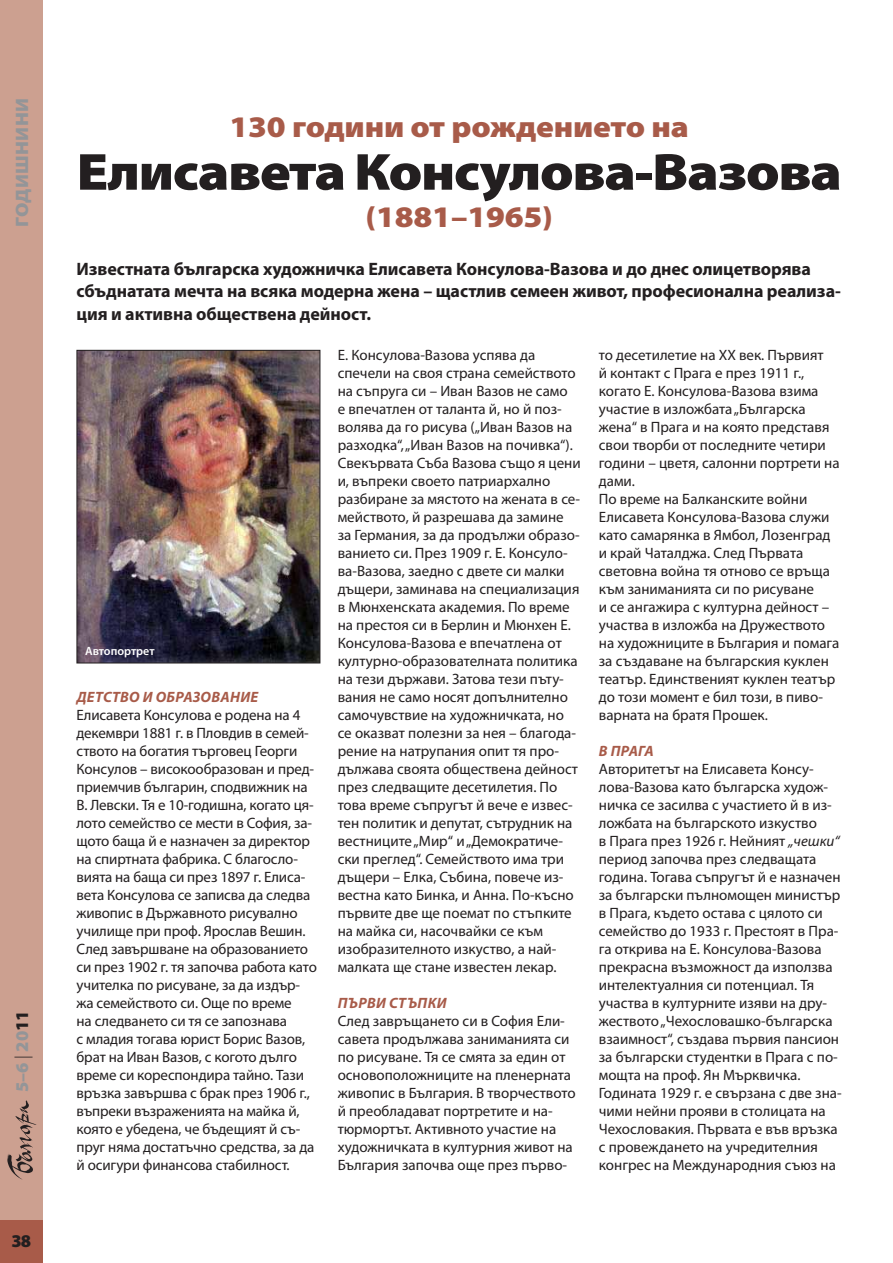
<style>
.page{position:relative;width:893px;height:1263px;background:#fff}
.page>*{position:absolute;margin:0;border:0;box-sizing:border-box;transform-origin:0 0}
.t1{font:900 52.5px "Myriad Pro";letter-spacing:-.025em;color:#231f20;scale:1.1 1}
.t2{font:900 30px "Myriad Pro";letter-spacing:-.005em;color:#a85b49;scale:1.1 1}
.t3{font:700 18px/22.5px "Myriad Pro";letter-spacing:-.005em;color:#231f20}
.t4{font:900 18px "Myriad Pro";color:#939598;scale:1.1 1}
.t5{font:900 18px "Myriad Pro";color:#939598}
.t6{font:900 18px "Myriad Pro";color:#231f20}
.t7{font:15px/18px "Myriad Pro";color:#231f20}
.t8{font:italic 700 15px "Myriad Pro";letter-spacing:.02em;color:#a85b49}
.t9{font:600 12px "Myriad Pro";letter-spacing:-.005em;color:#fff}
.s1{font-weight:300;color:#231f20}
.s2{color:#231f20}
.s3{font-style:italic}
</style>
<div class="page">
<div style="left:0;top:0;width:43px;height:1263px;background:#cca090"></div>
<div style="left:0;top:1220px;width:43px;height:43px;background:#a85b49"></div>
<img style="left:79px;top:352px;width:239px;height:309px">
<div style="left:77px;top:350px;width:243px;height:313px;border:1px solid #231f20"></div>
<p class="t4" style="left:10px;top:296px;width:182px;rotate:-90deg">Българите в Чехия</p>
<p class="t4" style="left:10px;top:227px;width:117px;rotate:-90deg">Годишнини</p>
<p class="t5" style="left:10px;top:1092px;width:83px;rotate:-90deg">5–6 <span class="s1">|</span> 20<span class="s2">11</span></p>
<p class="t6" style="left:12px;top:1229px;width:21px">38</p>
<h2 class="t2" style="left:229px;top:107px;width:419px">130 години от рождението на</h2>
<h1 class="t1" style="left:77px;top:137px;width:697px">Елисавета Консулова-Вазова</h1>
<h2 class="t2" style="left:365px;top:197px;width:172px">(1881–1965)</h2>
<p class="t3" style="left:77px;top:257px;width:766px">Известната българска художничка Елисавета Консулова-Вазова и до днес олицетворява сбъднатата мечта на всяка модерна жена – щастлив семеен живот, професионална реализа&shy;ция и активна обществена дейност.</p>
<p class="t9" style="left:85px;top:643px;width:71px">Автопортрет</p>
<p class="t8" style="left:77px;top:687px;width:11px">ДЕТСТ</p>
<p class="t8" style="left:120px;top:687px;width:139px">ВО И ОБРАЗОВАНИЕ</p>
<p class="t7" style="left:77px;top:706px;width:242px">Елисавета Консулова е родена на 4 декември 1881 г. в Пловдив в семей&shy;ството на богатия търговец Георги Консулов – високообразован и пред&shy;приемчив българин, сподвижник на В. Левски. Тя е 10-годишна, когато ця&shy;лото семейство се мести в София, за&shy;щото баща й е назначен за директор на спиртната фабрика. С благосло&shy;вията на баща си през 1897 г. Елиса&shy;вета Консулова се записва да следва живопис в Държавното рисувално училище при проф. Ярослав Вешин.<br>След завършване на образованието си през 1902 г. тя започва работа като учителка по рисуване, за да издър&shy;жа семейството си. Още по време<br>на следването си тя се запознава<br>с младия тогава юрист Борис Вазов, брат на Иван Вазов, с когото дълго време си кореспондира тайно. Тази връзка завършва с брак през 1906 г., въпреки възраженията на майка й, която е убедена, че бъдещият й съ&shy;пруг няма достатъчно средства, за да й осигури финансова стабилност.</p>
<p class="t7" style="left:338px;top:346px;width:245px">Е. Консулова-Вазова успява да спечели на своя страна семейството на съпруга си – Иван Вазов не само<br>е впечатлен от таланта й, но й поз&shy;волява да го рисува („Иван Вазов на разходка“, „Иван Вазов на почивка“).<br>Свекървата Съба Вазова също я цени и, въпреки своето патриархално разбиране за мястото на жената в се&shy;мейството, й разрешава да замине за Германия, за да продължи образо&shy;ванието си. През 1909 г. Е. Консуло&shy;ва-Вазова, заедно с двете си малки дъщери, заминава на специализация в Мюнхенската академия. По време на престоя си в Берлин и Мюнхен Е.<br>Консулова-Вазова е впечатлена от културно-образователната политика на тези държави. Затова тези пъту&shy;вания не само носят допълнително самочувствие на художничката, но се оказват полезни за нея – благода&shy;рение на натрупания опит тя про&shy;дължава своята обществена дейност през следващите десетилетия. По това време съпругът й вече е извес&shy;тен политик и депутат, сътрудник на вестниците „Мир“ и „Демократиче&shy;ски преглед“. Семейството има три дъщери – Елка, Събина, повече из&shy;вестна като Бинка, и Анна. По-късно първите две ще поемат по стъпките на майка си, насочвайки се към изобразителното изкуство, а най&shy;малката ще стане известен лекар.</p>
<p class="t8" style="left:338px;top:993px;width:62px">ПЪРВИ СТЪ</p>
<p class="t8" style="left:418px;top:993px;width:31px">ПКИ</p>
<p class="t7" style="left:338px;top:1012px;width:239px">След завръщането си в София Ели&shy;савета продължава заниманията си по рисуване. Тя се смята за един от основоположниците на пленерната живопис в България. В творчеството й преобладават портретите и на&shy;тюрмортът. Активното участие на художничката в културния живот на България започва още през първо-</p>
<p class="t7" style="left:599px;top:346px;width:242px">то десетилетие на ХХ век. Първият<br>й контакт с Прага е през 1911 г., когато Е. Консулова-Вазова взима участие в изложбата „Българска жена“ в Прага и на която представя свои творби от последните четири години – цветя, салонни портрети на дами.<br>По време на Балканските войни<br>Елисавета Консулова-Вазова служи като самарянка в Ямбол, Лозенград и край Чаталджа. След Първата световна война тя отново се връща към заниманията си по рисуване<br>и се ангажира с културна дейност – участва в изложба на Дружеството на художниците в България и помага за създаване на българския куклен театър. Единственият куклен театър до този момент е бил този, в пиво&shy;варната на братя Прошек.</p>
<p class="t8" style="left:599px;top:741px;width:56px">В ПРАГА</p>
<p class="t7" style="left:599px;top:760px;width:244px">Авторитетът на Елисавета Консу&shy;лова-Вазова като българска худож&shy;ничка се засилва с участието й в из&shy;ложбата на българското изкуство<br>в Прага през 1926 г. Нейният <span class="s3">„чешки“ </span>период започва през следващата година. Тогава съпругът й е назначен за български пълномощен министър в Прага, където остава с цялото си семейство до 1933 г. Престоят в Пра&shy;га открива на Е. Консулова-Вазова прекрасна възможност да използва интелектуалния си потенциал. Тя участва в културните изяви на дру&shy;жеството „Чехословашко-българска взаимност“, създава първия пансион за български студентки в Прага с по&shy;мощта на проф. Ян Мърквичка.<br>Годината 1929 г. е свързана с две зна&shy;чими нейни прояви в столицата на Чехословакия. Първата е във връзка с провеждането на учредителния конгрес на Международния съюз на</p>
</div>
